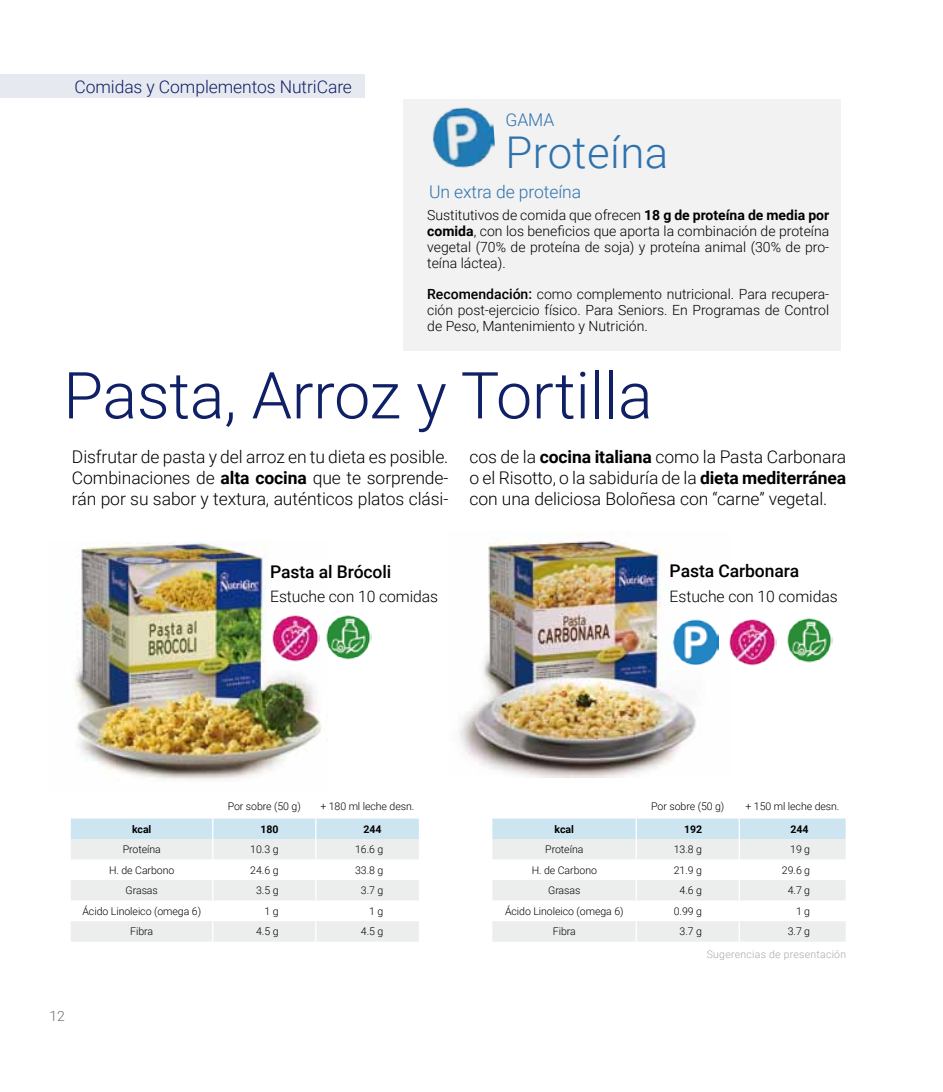
<style>
.page{position:relative;width:943px;height:1092px;background:#fff}
.page>*{position:absolute;margin:0;border:0;box-sizing:border-box;transform-origin:0 0}
.t1{font:300 64.75px "Roboto";letter-spacing:-.005em;color:#102066}
.t2{font:300 43.75px "Roboto";letter-spacing:.01em;color:#2e72ae}
.t3{font:300 17.5px/21px "Roboto";letter-spacing:-.005em;color:#000;text-align:justify}
.t4{font:300 17.5px "Roboto";letter-spacing:-.005em;color:#102066}
.t5{font:500 17.5px "Roboto";letter-spacing:-.005em;color:#000}
.t6{font:300 17.5px "Roboto";letter-spacing:-.005em;color:#2e72ae}
.t7{font:300 15.75px "Roboto";letter-spacing:-.005em;color:#000}
.t8{font:300 14px/15.8px "Roboto";color:#000;text-align:justify}
.t9{font:300 14px "Roboto";color:#707172}
.t10{font:300 10.5px "Roboto";letter-spacing:-.005em;color:#000}
.t11{font:300 10.5px "Roboto";letter-spacing:.025em;color:#a7a8aa}
.t12{font:700 10.5px "Roboto";letter-spacing:-.005em;color:#000}
.s1{font-weight:700}
.s2{font-weight:500}
</style>
<div class="page">
<div style="left:0;top:74px;width:365px;height:24px;background:#e7e9f0"></div>
<div style="left:403px;top:99px;width:437px;height:251px;background:#f2f2f2"></div>
<img style="left:75px;top:541px;width:247px;height:240px">
<img style="left:459px;top:541px;width:260px;height:236px">
<svg style="left:71px;top:818px;width:348px;height:123px"></svg>
<svg style="left:492px;top:818px;width:353px;height:123px"></svg>
<hr style="left:635px;top:818px;width:2px;height:21px;background:#fff">
<hr style="left:738px;top:818px;width:2px;height:21px;background:#fff">
<hr style="left:635px;top:839px;width:2px;height:20px;background:#fff">
<hr style="left:738px;top:839px;width:2px;height:20px;background:#fff">
<hr style="left:635px;top:859px;width:2px;height:21px;background:#fff">
<hr style="left:738px;top:859px;width:2px;height:21px;background:#fff">
<hr style="left:635px;top:880px;width:2px;height:20px;background:#fff">
<hr style="left:738px;top:880px;width:2px;height:20px;background:#fff">
<hr style="left:635px;top:900px;width:2px;height:21px;background:#fff">
<hr style="left:738px;top:900px;width:2px;height:21px;background:#fff">
<hr style="left:635px;top:921px;width:2px;height:20px;background:#fff">
<hr style="left:738px;top:921px;width:2px;height:20px;background:#fff">
<img style="left:669px;top:617px;width:49px;height:47px">
<img style="left:729px;top:619px;width:47px;height:47px">
<img style="left:270px;top:613px;width:49px;height:49px">
<img style="left:326px;top:615px;width:45px;height:44px">
<img style="left:787px;top:618px;width:45px;height:44px">
<img style="left:432px;top:107px;width:63px;height:61px">
<p class="t4" style="left:74px;top:74px;width:279px">Comidas y Complementos NutriCare</p>
<p class="t6" style="left:505px;top:107px;width:50px">GAMA</p>
<h2 class="t2" style="left:505px;top:121px;width:164px">Proteína</h2>
<p class="t6" style="left:429px;top:179px;width:153px">Un extra de proteína</p>
<p class="t8" style="left:427px;top:207px;width:403px">Sustitutivos de comida que ofrecen <span class="s1">18 g de proteína de media por comida</span>, con los beneficios que aporta la combinación de proteína vegetal (70% de proteína de soja) y proteína animal (30% de pro&shy;teína láctea).</p>
<p class="t8" style="left:427px;top:286px;width:403px"><span class="s2">Recomendación:</span> como complemento nutricional. Para recupera&shy;ción post-ejercicio físico. Para Seniors. En Programas de Control de Peso, Mantenimiento y Nutrición.</p>
<h1 class="t1" style="left:63px;top:350px;width:591px">Pasta, Arroz y Tortilla</h1>
<p class="t3" style="left:72px;top:446px;width:378px">Disfrutar de pasta y del arroz en tu dieta es posible.<br>Combinaciones de <span class="s1">alta cocina</span> que te sorprende&shy;rán por su sabor y textura, auténticos platos clási-</p>
<p class="t3" style="left:469px;top:446px;width:378px">cos de la <span class="s1">cocina italiana</span> como la Pasta Carbonara o el Risotto, o la sabiduría de la <span class="s1">dieta mediterránea </span>con una deliciosa Boloñesa con “carne” vegetal.</p>
<p class="t5" style="left:270px;top:559px;width:123px">Pasta al Brócoli</p>
<p class="t7" style="left:270px;top:585px;width:169px">Estuche con 10 comidas</p>
<p class="t5" style="left:669px;top:558px;width:131px">Pasta Carbonara</p>
<p class="t7" style="left:669px;top:585px;width:169px">Estuche con 10 comidas</p>
<p class="t10" style="left:228px;top:798px;width:75px">Por sobre (50 g)</p>
<p class="t10" style="left:320px;top:798px;width:95px">+ 180 ml leche desn.</p>
<p class="t12" style="left:132px;top:821px;width:21px">kcal</p>
<p class="t12" style="left:260px;top:821px;width:20px">180</p>
<p class="t12" style="left:363px;top:821px;width:20px">244</p>
<p class="t10" style="left:123px;top:842px;width:40px">Proteína</p>
<p class="t10" style="left:250px;top:842px;width:30px">10.3 g</p>
<p class="t10" style="left:355px;top:842px;width:30px">16.6 g</p>
<p class="t10" style="left:109px;top:862px;width:67px">H. de Carbono</p>
<p class="t10" style="left:250px;top:862px;width:30px">24.6 g</p>
<p class="t10" style="left:355px;top:862px;width:30px">33.8 g</p>
<p class="t10" style="left:126px;top:883px;width:34px">Grasas</p>
<p class="t10" style="left:256px;top:883px;width:24px">3.5 g</p>
<p class="t10" style="left:361px;top:883px;width:24px">3.7 g</p>
<p class="t10" style="left:82px;top:903px;width:120px">Ácido Linoleico (omega 6)</p>
<p class="t10" style="left:264px;top:903px;width:16px">1 g</p>
<p class="t10" style="left:369px;top:903px;width:16px">1 g</p>
<p class="t10" style="left:130px;top:924px;width:24px">Fibra</p>
<p class="t10" style="left:256px;top:924px;width:24px">4.5 g</p>
<p class="t10" style="left:361px;top:924px;width:24px">4.5 g</p>
<p class="t9" style="left:50px;top:1006px;width:17px">12</p>
<p class="t10" style="left:651px;top:798px;width:75px">Por sobre (50 g)</p>
<p class="t10" style="left:745px;top:798px;width:95px">+ 150 ml leche desn.</p>
<p class="t12" style="left:554px;top:821px;width:21px">kcal</p>
<p class="t12" style="left:684px;top:821px;width:20px">192</p>
<p class="t12" style="left:790px;top:821px;width:20px">244</p>
<p class="t10" style="left:545px;top:842px;width:40px">Proteína</p>
<p class="t10" style="left:673px;top:842px;width:30px">13.8 g</p>
<p class="t10" style="left:790px;top:842px;width:21px">19 g</p>
<p class="t10" style="left:531px;top:862px;width:67px">H. de Carbono</p>
<p class="t10" style="left:673px;top:862px;width:30px">21.9 g</p>
<p class="t10" style="left:782px;top:862px;width:30px">29.6 g</p>
<p class="t10" style="left:548px;top:883px;width:34px">Grasas</p>
<p class="t10" style="left:679px;top:883px;width:24px">4.6 g</p>
<p class="t10" style="left:787px;top:883px;width:24px">4.7 g</p>
<p class="t10" style="left:505px;top:903px;width:120px">Ácido Linoleico (omega 6)</p>
<p class="t10" style="left:673px;top:903px;width:30px">0.99 g</p>
<p class="t10" style="left:796px;top:903px;width:16px">1 g</p>
<p class="t10" style="left:553px;top:924px;width:24px">Fibra</p>
<p class="t10" style="left:679px;top:924px;width:24px">3.7 g</p>
<p class="t10" style="left:787px;top:924px;width:24px">3.7 g</p>
<p class="t11" style="left:706px;top:946px;width:141px">Sugerencias de presentación</p>
</div>
